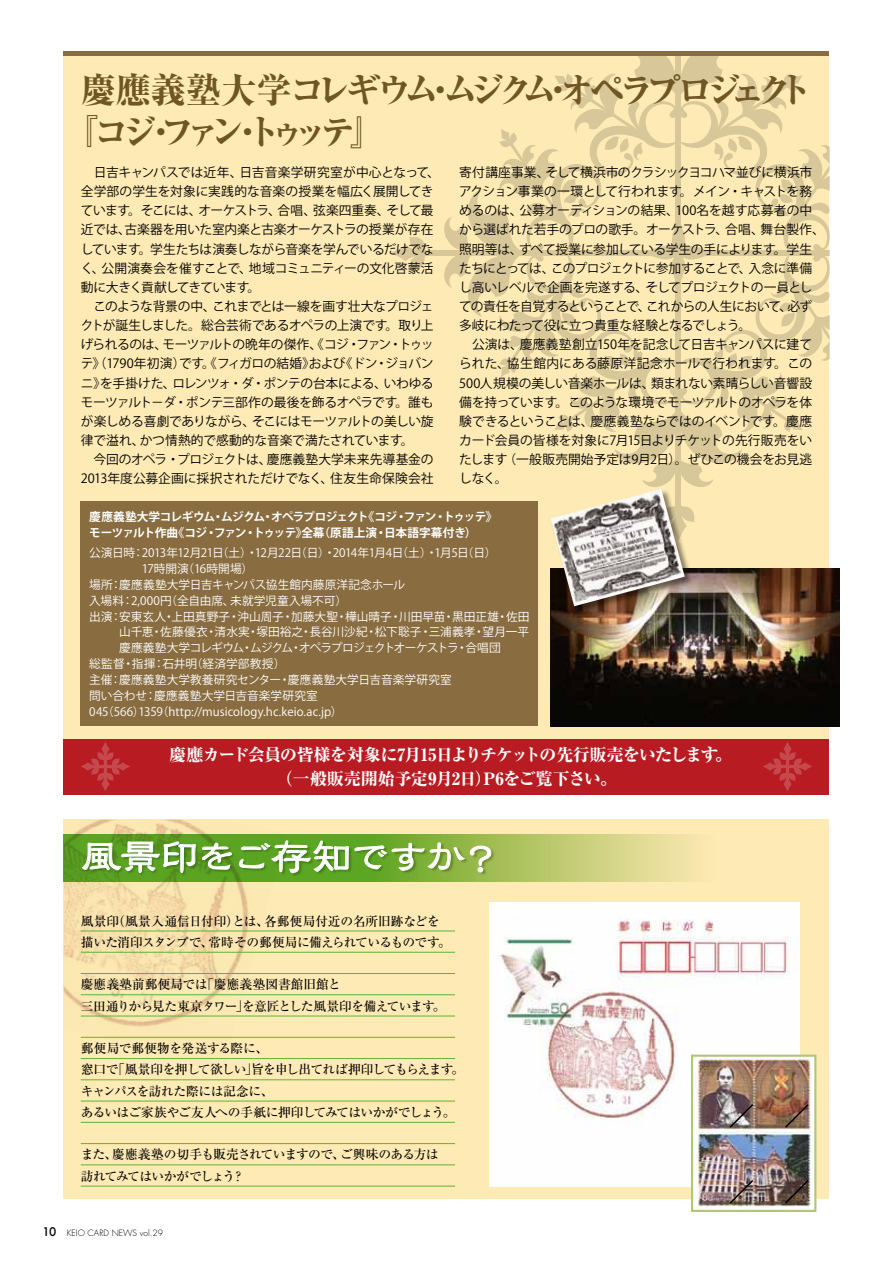
<style>
.page{position:relative;width:893px;height:1263px;background:#fff}
.page>*{position:absolute;margin:0;border:0;box-sizing:border-box;transform-origin:0 0}
.t1{font:40.35px "Likurei Std";letter-spacing:-.055em;color:#fff}
.t2{font:800 35.1px/41.4px "Ryumin Pro";letter-spacing:-.2em;color:#6f5624}
.t3{font:800 16.95px/23.4px "Ryumin Pro";letter-spacing:-.04em;color:#fff;text-align:center}
.t4{font:12.75px/19.2px "Koz Go Pro";letter-spacing:-.025em;color:#000}
.t5{font:500 12.75px/21.3px "Ryumin Pro";letter-spacing:-.035em;color:#000}
.t6{font:500 12.75px/21.3px "Ryumin Pro";letter-spacing:-.055em;color:#000}
.t7{font:11.7px "Koz Go Pro";color:#fff}
.t8{font:700 11.7px/15.9px "Koz Go Pro";letter-spacing:-.055em;color:#fff}
.t9{font:11.7px "Koz Go Pro";letter-spacing:-.04em;color:#fff}
.t10{font:11.7px "Koz Go Pro";letter-spacing:-.06em;color:#fff}
.t11{font:300 8.55px "Futura";color:#000}
.s1{font-weight:500;font-size:11.7px}
</style>
<div class="page">
<div style="left:64px;top:51px;width:765px;height:743px;background:#feeab4"></div>
<div style="left:417px;top:250px;width:240px;height:6px;background:#d8c799"></div>
<svg style="left:392px;top:237px;width:34px;height:32px"></svg>
<svg style="left:438px;top:55px;width:391px;height:433px"></svg>
<svg style="left:510px;top:132px;width:7px;height:13px"></svg>
<div style="left:81px;top:502px;width:457px;height:224px;background:#896d40"></div>
<hr style="left:64px;top:51px;width:765px;height:4px;background:#896d40">
<img style="left:551px;top:569px;width:289px;height:157px">
<div style="left:64px;top:820px;width:765px;height:379px;background:#feeab4"></div>
<div style="left:64px;top:739px;width:765px;height:55px;background:#b81c22"></div>
<div style="left:550px;top:488px;width:143px;height:126px;background:#000;opacity:.45"></div>
<img style="left:551px;top:489px;width:134px;height:117px">
<svg style="left:81px;top:742px;width:49px;height:49px"></svg>
<svg style="left:763px;top:742px;width:49px;height:49px"></svg>
<img style="left:489px;top:902px;width:311px;height:284px">
<img style="left:694px;top:1057px;width:119px;height:152px">
<div style="left:691px;top:1054px;width:125px;height:158px;border:2px solid #aec675"></div>
<img style="left:64px;top:827px;width:175px;height:233px">
<svg style="left:64px;top:834px;width:628px;height:47px;background:#beca74"></svg>
<div style="left:82px;top:841px;width:413px;height:36px;background:#000;opacity:.25"></div>
<svg style="left:81px;top:819px;width:115px;height:120px"></svg>
<svg style="left:202px;top:842px;width:30px;height:28px"></svg>
<svg style="left:239px;top:794px;width:252px;height:346px"></svg>
<hr style="left:81px;top:931px;width:374px;height:1px;background:#5cb531">
<hr style="left:81px;top:952px;width:374px;height:1px;background:#5cb531">
<hr style="left:81px;top:973px;width:374px;height:1px;background:#5cb531">
<hr style="left:81px;top:994px;width:374px;height:1px;background:#5cb531">
<hr style="left:81px;top:1016px;width:374px;height:1px;background:#5cb531">
<hr style="left:81px;top:1037px;width:374px;height:1px;background:#5cb531">
<hr style="left:81px;top:1058px;width:374px;height:1px;background:#5cb531">
<hr style="left:81px;top:1079px;width:374px;height:1px;background:#5cb531">
<hr style="left:81px;top:1101px;width:374px;height:1px;background:#5cb531">
<hr style="left:81px;top:1122px;width:374px;height:1px;background:#5cb531">
<hr style="left:81px;top:1143px;width:374px;height:1px;background:#5cb531">
<hr style="left:81px;top:1164px;width:374px;height:1px;background:#5cb531">
<hr style="left:81px;top:1186px;width:374px;height:1px;background:#5cb531">
<svg style="left:728px;top:1102px;width:27px;height:27px"></svg>
<svg style="left:728px;top:1178px;width:27px;height:27px"></svg>
<svg style="left:783px;top:1102px;width:27px;height:27px"></svg>
<svg style="left:783px;top:1178px;width:27px;height:27px"></svg>
<h2 class="t2" style="left:63px;top:67px;width:750px;text-indent:18px">慶應義塾大学コレギウム・ムジクム・オペラプロジェクト『コジ・ファン・トゥッテ』</h2>
<p class="t4" style="left:81px;top:163px;width:361px">　日吉キャンパスでは近年、日吉音楽学研究室が中心となって、全学部の学生を対象に実践的な音楽の授業を幅広く展開してきています。そこには、オーケストラ、合唱、弦楽四重奏、そして最近では、古楽器を用いた室内楽と古楽オーケストラの授業が存在しています。学生たちは演奏しながら音楽を学んでいるだけでなく、公開演奏会を催すことで、地域コミュニティーの文化啓蒙活動に大きく貢献してきています。<br>　このような背景の中、これまでとは一線を画す壮大なプロジェクトが誕生しました。総合芸術であるオペラの上演です。取り上げられるのは、モーツァルトの晩年の傑作、《コジ・ファン・トゥッテ》（1790年初演）です。《フィガロの結婚》および《ドン・ジョバンニ》を手掛けた、ロレンツォ・ダ・ポンテの台本による、いわゆるモーツァルト－ダ・ポンテ三部作の最後を飾るオペラです。誰もが楽しめる喜劇でありながら、そこにはモーツァルトの美しい旋律で溢れ、かつ情熱的で感動的な音楽で満たされています。<br>　今回のオペラ・プロジェクトは、慶應義塾大学未来先導基金の2013年度公募企画に採択されただけでなく、住友生命保険会社</p>
<p class="t4" style="left:459px;top:163px;width:367px">寄付講座事業、そして横浜市のクラシックヨコハマ並びに横浜市アクション事業の一環として行われます。メイン・キャストを務めるのは、公募オーディションの結果、100名を越す応募者の中から選ばれた若手のプロの歌手。オーケストラ、合唱、舞台製作、照明等は、すべて授業に参加している学生の手によります。学生たちにとっては、このプロジェクトに参加することで、入念に準備し高いレベルで企画を完遂する、そしてプロジェクトの一員としての責任を自覚するということで、これからの人生において、必ず多岐にわたって役に立つ貴重な経験となるでしょう。<br>　公演は、慶應義塾創立150年を記念して日吉キャンパスに建てられた、協生館内にある藤原洋記念ホールで行われます。この<br>500人規模の美しい音楽ホールは、類まれない素晴らしい音響設備を持っています。このような環境でモーツァルトのオペラを体験できるということは、慶應義塾ならではのイベントです。慶應カード会員の皆様を対象に7月15日よりチケットの先行販売をいたします（一般販売開始予定は9月2日）。ぜひこの機会をお見逃しなく。</p>
<p class="t8" style="left:89px;top:509px;width:409px">慶應義塾大学コレギウム・ムジクム・オペラプロジェクト《コジ・ファン・トゥッテ》モーツァルト作曲《コジ・ファン・トゥッテ》全幕（原語上演・日本語字幕付き）</p>
<p class="t9" style="left:89px;top:545px;width:409px">公演日時：2013年12月21日（土）・12月22日（日）・2014年1月4日（土）・1月5日（日）</p>
<p class="t7" style="left:142px;top:561px;width:113px">17時開演（16時開場）</p>
<p class="t7" style="left:89px;top:577px;width:317px">場所：慶應義塾大学日吉キャンパス協生館内藤原洋記念ホール</p>
<p class="t7" style="left:89px;top:593px;width:259px">入場料：2,000円（全自由席、未就学児童入場不可）</p>
<p class="t7" style="left:89px;top:609px;width:442px">出演：安東玄人・上田真野子・沖山周子・加藤大聖・樺山晴子・川田早苗・黒田正雄・佐田</p>
<p class="t7" style="left:119px;top:625px;width:412px">山千恵・佐藤優衣・清水実・塚田裕之・長谷川沙紀・松下聡子・三浦義孝・望月一平</p>
<p class="t10" style="left:119px;top:641px;width:383px">慶應義塾大学コレギウム・ムジクム・オペラプロジェクトオーケストラ・合唱団</p>
<p class="t7" style="left:89px;top:656px;width:198px">総監督・指揮：石井明（経済学部教授）</p>
<p class="t7" style="left:89px;top:672px;width:364px">主催：慶應義塾大学教養研究センター・慶應義塾大学日吉音楽学研究室</p>
<p class="t7" style="left:89px;top:688px;width:230px">問い合わせ：慶應義塾大学日吉音楽学研究室</p>
<p class="t7" style="left:89px;top:704px;width:255px">045（566）1359（http://musicology.hc.keio.ac.jp）</p>
<h3 class="t3" style="left:169px;top:742px;width:564px">慶應カード会員の皆様を対象に7月15日よりチケットの先行販売をいたします。（一般販売開始予定9月2日）P6をご覧下さい。</h3>
<h1 class="t1" style="left:81px;top:830px;width:421px">風景印をご存知ですか？</h1>
<p class="t5" style="left:81px;top:909px;width:371px">風景印（風景入通信日付印）とは、各郵便局付近の名所旧跡などを描いた消印スタンプで、常時その郵便局に備えられているものです。</p>
<p class="t5" style="left:81px;top:973px;width:366px">慶應義塾前郵便局では「慶應義塾図書館旧館と<br>三田通りから見た東京タワー」を意匠とした風景印を備えています。</p>
<p class="t5" style="left:81px;top:1037px;width:385px">郵便局で郵便物を発送する際に、<br>窓口で「風景印を押して欲しい」旨を申し出てれば押印してもらえます。キャンパスを訪れた際には記念に、<br>あるいはご家族やご友人への手紙に押印してみてはいかがでしょう。</p>
<p class="t6" style="left:81px;top:1143px;width:359px">また、慶應義塾の切手も販売されていますので、ご興味のある方は訪れてみてはいかがでしょう？</p>
<p class="t11" style="left:43px;top:1227px;width:122px"><span class="s1">10</span> KEIO CARD NEWS vol.29</p>
</div>
